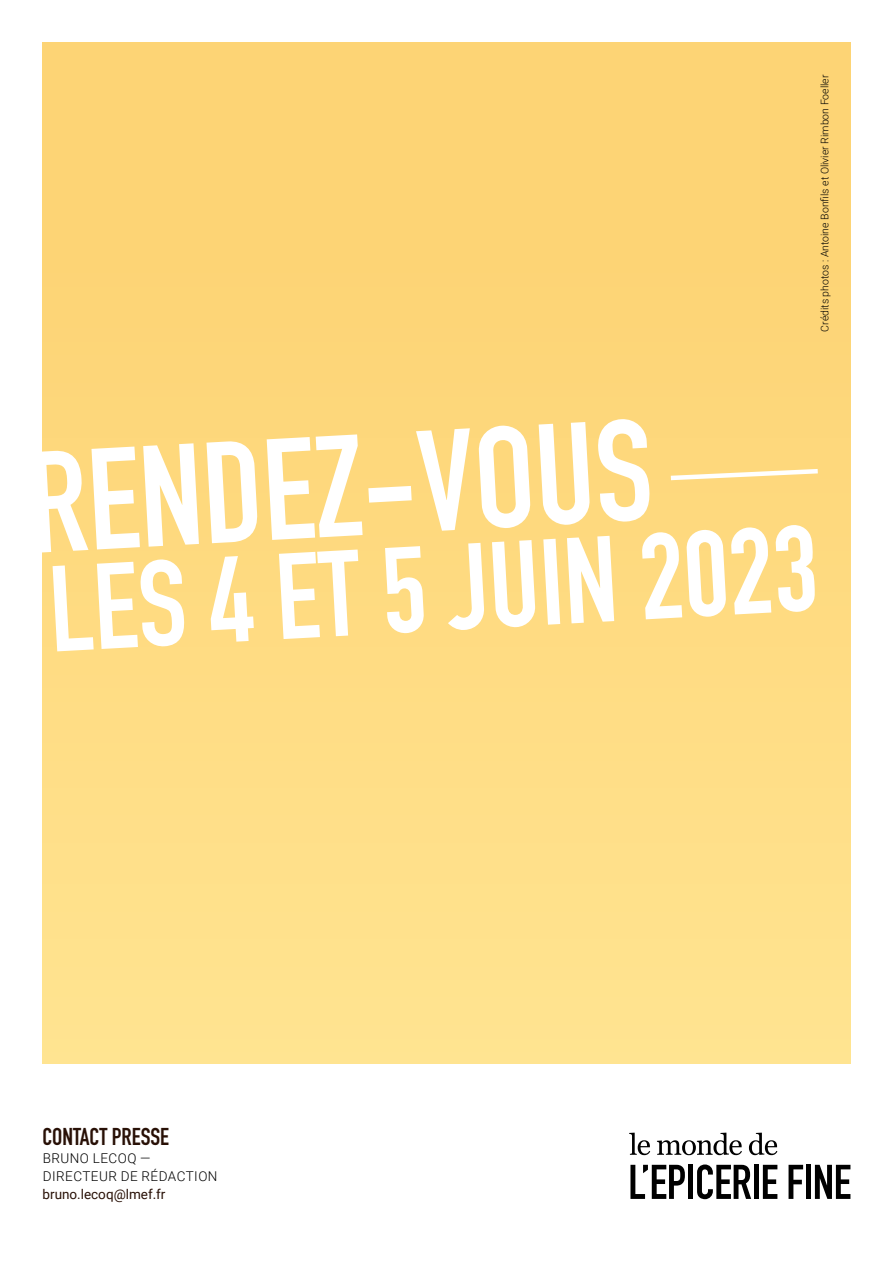
<style>
.page{position:relative;width:893px;height:1263px;background:#fff}
.page>*{position:absolute;margin:0;border:0;box-sizing:border-box;transform-origin:0 0}
.t1{font:141.45px "DIN Engschrift";color:#fff}
.t2{font:119.85px "DIN Engschrift";color:#fff}
.t3{font:24px "DIN Engschrift";color:#281006}
.t4{font:300 13.5px "Roboto";color:#000}
.t5{font:13.5px "Roboto";color:#281006}
.t6{font:300 10.5px "Roboto";color:#000}
</style>
<div class="page">
<div style="left:43px;top:43px;width:807px;height:1020px;background:linear-gradient(to bottom,#fdd170,#ffe390)"></div>
<svg style="left:629px;top:1132px;width:21px;height:23px"></svg>
<svg style="left:657px;top:1132px;width:85px;height:23px"></svg>
<svg style="left:749px;top:1132px;width:28px;height:23px"></svg>
<svg style="left:630px;top:1165px;width:55px;height:34px"></svg>
<div style="left:688px;top:1165px;width:5px;height:34px;background:#000"></div>
<svg style="left:697px;top:1164px;width:54px;height:35px"></svg>
<div style="left:754px;top:1165px;width:5px;height:34px;background:#000"></div>
<svg style="left:763px;top:1165px;width:14px;height:34px"></svg>
<svg style="left:788px;top:1165px;width:15px;height:34px"></svg>
<div style="left:806px;top:1165px;width:5px;height:34px;background:#000"></div>
<svg style="left:815px;top:1165px;width:35px;height:34px"></svg>
<svg style="left:671px;top:469px;width:147px;height:11px"></svg>
<p class="t6" style="left:817px;top:332px;width:259px;rotate:-90deg">CRÉDITS PHOTOS : ANTOINE BONFILS ET OLIVIER RIMBON FOELLER</p>
<h1 class="t1" style="left:23px;top:420px;width:627px;rotate:-3deg">RENDEZ-VOUS</h1>
<h2 class="t2" style="left:46px;top:539px;width:771px;rotate:-3deg">LES 4 ET 5 JUIN 2023</h2>
<h3 class="t3" style="left:43px;top:1123px;width:20px">CONTACT</h3>
<h3 class="t3" style="left:112px;top:1123px;width:11px">PRESSE</h3>
<p class="t4" style="left:43px;top:1149px;width:19px">BRUNO</p>
<p class="t4" style="left:93px;top:1149px;width:17px">LECO</p>
<p class="t4" style="left:127px;top:1149px;width:25px">Q —</p>
<p class="t4" style="left:43px;top:1167px;width:19px">DIRECTEUR</p>
<p class="t4" style="left:121px;top:1167px;width:30px">DE RÉDACTION</p>
<p class="t5" style="left:43px;top:1185px;width:124px">bruno.lecoq@lmef.fr</p>
</div>
